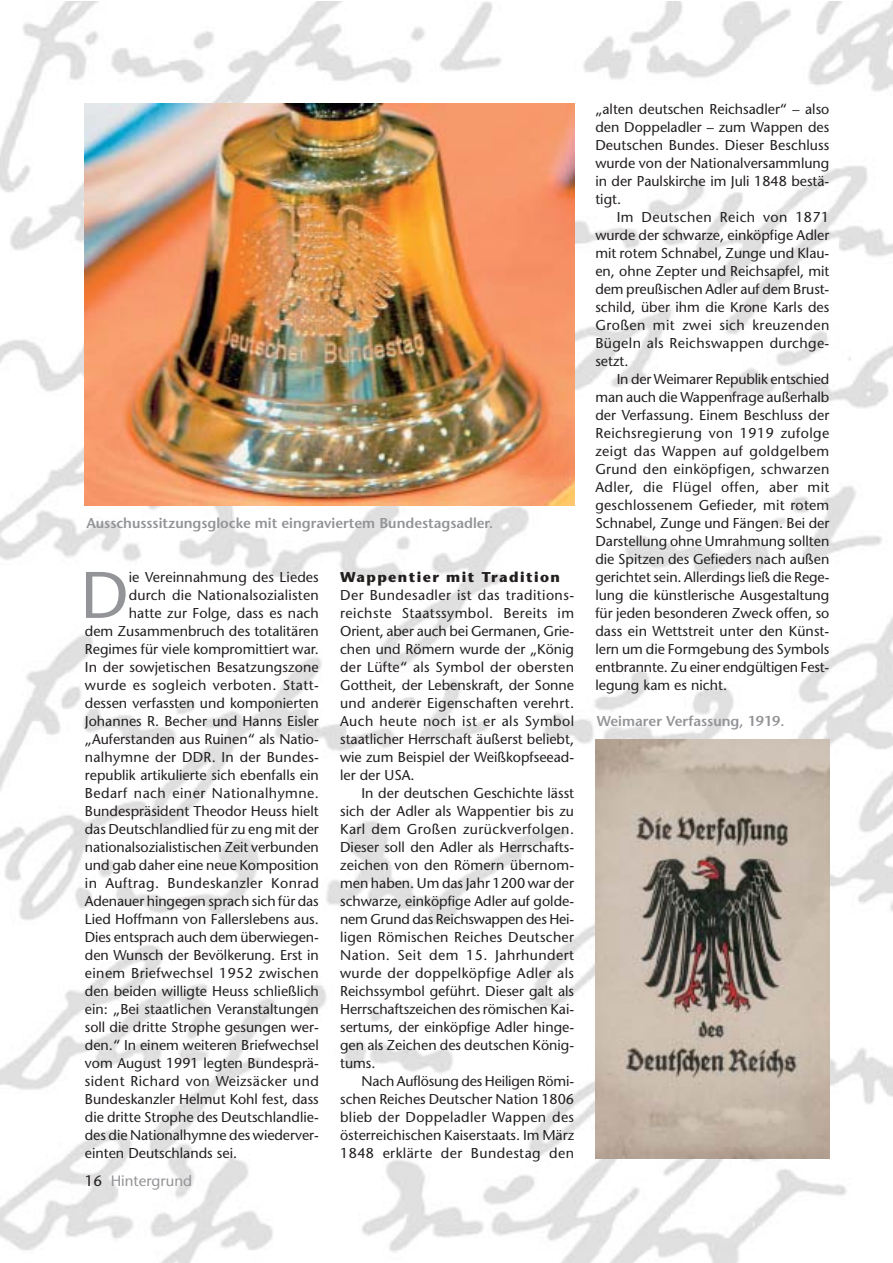
<style>
.page{position:relative;width:893px;height:1263px;background:#fff}
.page>*{position:absolute;margin:0;border:0;box-sizing:border-box;transform-origin:0 0}
.t1{font:65.7px "Stone Sans";color:#939497}
.t2{font:15px "Stone Sans";color:#939497}
.t3{font:14.25px/18px "Stone Sans";color:#231f1f;text-align:justify}
.t4{font:14.25px "Stone Sans";letter-spacing:.03em;color:#231f1f}
.t5{font:600 14.25px "Stone Sans";color:#939497}
.t6{font:14.25px "Stone Sans";letter-spacing:.025em;color:#231f1f}
.t7{font:14.25px "Stone Sans";letter-spacing:.02em;color:#231f1f}
.t8{font:700 14.25px "Stone Sans";letter-spacing:.1em;color:#231f1f}
.s1{color:#231f1f}
</style>
<div class="page">
<img style="left:0;top:2px;width:892px;height:1261px">
<img style="left:595px;top:739px;width:234px;height:419px">
<img style="left:85px;top:104px;width:489px;height:401px">
<p class="t5" style="left:86px;top:517px;width:408px">Ausschusssitzungsglocke mit eingraviertem Bundestagsadler.</p>
<h1 class="t1" style="left:80px;top:570px;width:50px">D</h1>
<p class="t3" style="left:129px;top:569px;width:191px">ie Vereinnahmung des Liedes</p>
<p class="t3" style="left:129px;top:587px;width:192px">durch die Nationalsozialisten</p>
<p class="t3" style="left:129px;top:605px;width:191px">hatte zur Folge, dass es nach</p>
<p class="t3" style="left:85px;top:623px;width:235px">dem Zusammenbruch des totalitären</p>
<p class="t3" style="left:85px;top:641px;width:235px">Regimes für viele kompromittiert war.</p>
<p class="t3" style="left:85px;top:659px;width:235px">In der sowjetischen Besatzungszone</p>
<p class="t4" style="left:85px;top:679px;width:235px">wurde es sogleich verboten. Statt-</p>
<p class="t3" style="left:85px;top:695px;width:235px">dessen verfassten und komponierten</p>
<p class="t3" style="left:85px;top:713px;width:235px">Johannes R. Becher und Hanns Eisler</p>
<p class="t3" style="left:85px;top:731px;width:235px">„Auferstanden aus Ruinen“ als Natio-</p>
<p class="t7" style="left:85px;top:751px;width:235px">nalhymne der DDR. In der Bundes-</p>
<p class="t3" style="left:85px;top:767px;width:235px">republik artikulierte sich ebenfalls ein</p>
<p class="t4" style="left:85px;top:787px;width:235px">Bedarf nach einer Nationalhymne.</p>
<p class="t3" style="left:85px;top:803px;width:235px">Bundespräsident Theodor Heuss hielt</p>
<p class="t3" style="left:85px;top:821px;width:235px">das Deutschlandlied für zu eng mit der</p>
<p class="t3" style="left:85px;top:839px;width:235px">nationalsozialistischen Zeit verbunden</p>
<p class="t3" style="left:85px;top:857px;width:235px">und gab daher eine neue Komposition</p>
<p class="t4" style="left:85px;top:877px;width:235px">in Auftrag. Bundeskanzler Konrad</p>
<p class="t3" style="left:85px;top:893px;width:235px">Adenauer hingegen sprach sich für das</p>
<p class="t3" style="left:85px;top:911px;width:235px">Lied Hoffmann von Fallerslebens aus.</p>
<p class="t3" style="left:85px;top:929px;width:235px">Dies entsprach auch dem überwiegen-</p>
<p class="t3" style="left:85px;top:947px;width:235px">den Wunsch der Bevölkerung. Erst in</p>
<p class="t6" style="left:85px;top:967px;width:235px">einem Briefwechsel 1952 zwischen</p>
<p class="t3" style="left:85px;top:983px;width:235px">den beiden willigte Heuss schließlich</p>
<p class="t3" style="left:85px;top:1001px;width:235px">ein: „Bei staatlichen Veranstaltungen</p>
<p class="t3" style="left:85px;top:1019px;width:235px">soll die dritte Strophe gesungen wer-</p>
<p class="t3" style="left:85px;top:1037px;width:235px">den.“ In einem weiteren Briefwechsel</p>
<p class="t3" style="left:85px;top:1055px;width:235px">vom August 1991 legten Bundesprä-</p>
<p class="t6" style="left:85px;top:1075px;width:235px">sident Richard von Weizsäcker und</p>
<p class="t3" style="left:85px;top:1091px;width:235px">Bundeskanzler Helmut Kohl fest, dass</p>
<p class="t3" style="left:85px;top:1109px;width:235px">die dritte Strophe des Deutschlandlie-</p>
<p class="t3" style="left:85px;top:1127px;width:235px">des die Nationalhymne des wiederver-</p>
<p class="t3" style="left:85px;top:1145px;width:154px">einten Deutschlands sei.</p>
<p class="t2" style="left:85px;top:1175px;width:109px"><span class="s1">16</span> Hintergrund</p>
<p class="t8" style="left:340px;top:571px;width:221px">Wappentier mit Tradition</p>
<p class="t3" style="left:340px;top:587px;width:235px">Der Bundesadler ist das traditions&shy;reichste Staatssymbol. Bereits im Orient, aber auch bei Germanen, Grie&shy;chen und Römern wurde der „König der Lüfte“ als Symbol der obersten Gottheit, der Lebenskraft, der Sonne und anderer Eigenschaften verehrt.<br>Auch heute noch ist er als Symbol staatlicher Herrschaft äußerst beliebt, wie zum Beispiel der Weißkopfseead&shy;ler der USA.</p>
<p class="t3" style="left:340px;top:785px;width:235px;text-indent:21px">In der deutschen Geschichte lässt sich der Adler als Wappentier bis zu Karl dem Großen zurückverfolgen.<br>Dieser soll den Adler als Herrschafts&shy;zeichen von den Römern übernom&shy;men haben. Um das Jahr 1200 war der schwarze, einköpfige Adler auf golde&shy;nem Grund das Reichswappen des Hei&shy;ligen Römischen Reiches Deutscher Nation. Seit dem 15. Jahrhundert wurde der doppelköpfige Adler als Reichssymbol geführt. Dieser galt als Herrschaftszeichen des römischen Kai&shy;sertums, der einköpfige Adler hinge&shy;gen als Zeichen des deutschen König&shy;tums.</p>
<p class="t3" style="left:340px;top:1073px;width:235px;text-indent:21px">Nach Auflösung des Heiligen Römi&shy;schen Reiches Deutscher Nation 1806 blieb der Doppeladler Wappen des österreichischen Kaiserstaats. Im März 1848 erklärte der Bundestag den</p>
<p class="t3" style="left:595px;top:101px;width:235px">„alten deutschen Reichsadler“ – also den Doppeladler – zum Wappen des Deutschen Bundes. Dieser Beschluss wurde von der Nationalversammlung in der Paulskirche im Juli 1848 bestä&shy;tigt.</p>
<p class="t3" style="left:595px;top:209px;width:235px;text-indent:21px">Im Deutschen Reich von 1871 wurde der schwarze, einköpfige Adler mit rotem Schnabel, Zunge und Klau&shy;en, ohne Zepter und Reichsapfel, mit dem preußischen Adler auf dem Brust&shy;schild, über ihm die Krone Karls des Großen mit zwei sich kreuzenden Bügeln als Reichswappen durchge&shy;setzt.</p>
<p class="t3" style="left:595px;top:371px;width:235px;text-indent:21px">In der Weimarer Republik entschied man auch die Wappenfrage außerhalb der Verfassung. Einem Beschluss der Reichsregierung von 1919 zufolge zeigt das Wappen auf goldgelbem Grund den einköpfigen, schwarzen Adler, die Flügel offen, aber mit geschlossenem Gefieder, mit rotem Schnabel, Zunge und Fängen. Bei der Darstellung ohne Umrahmung sollten die Spitzen des Gefieders nach außen gerichtet sein. Allerdings ließ die Rege&shy;lung die künstlerische Ausgestaltung für jeden besonderen Zweck offen, so dass ein Wettstreit unter den Künst&shy;lern um die Formgebung des Symbols entbrannte. Zu einer endgültigen Fest&shy;legung kam es nicht.</p>
<p class="t5" style="left:597px;top:715px;width:189px">Weimarer Verfassung, 1919.</p>
</div>
